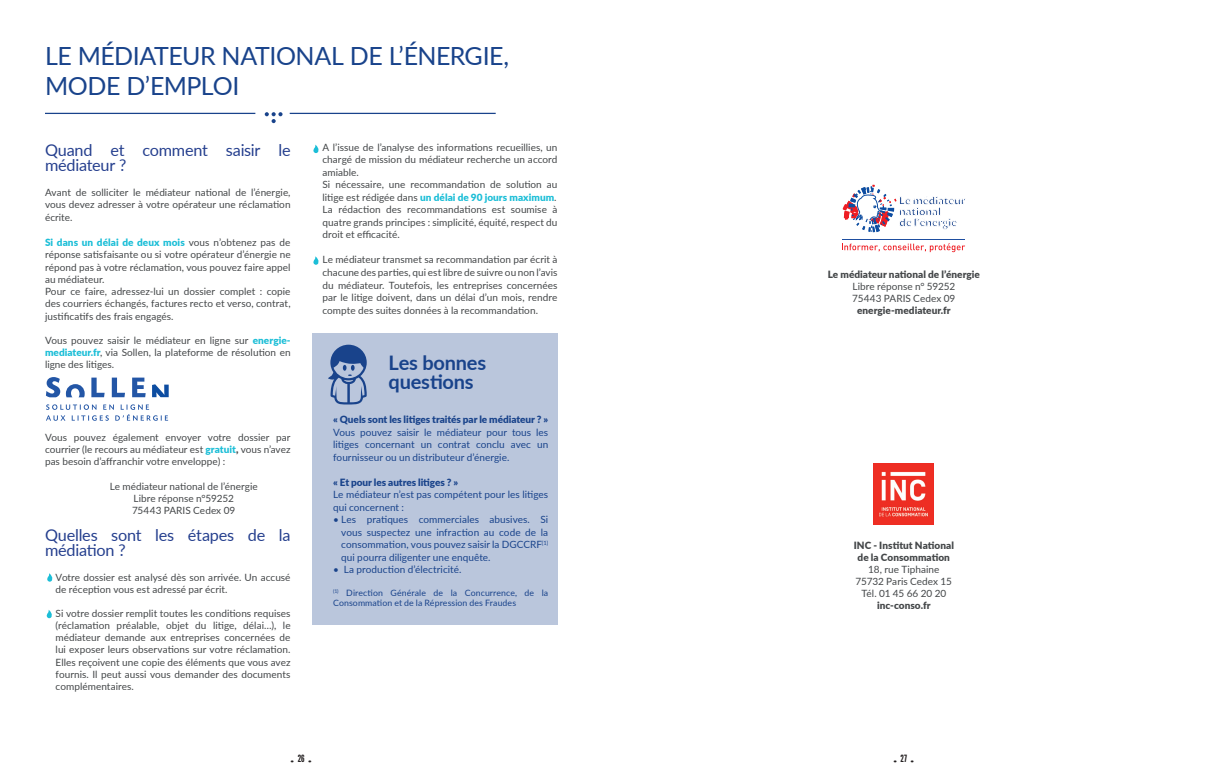
<style>
.page{position:relative;width:1205px;height:780px;background:#fff}
.page>*{position:absolute;margin:0;border:0;box-sizing:border-box;transform-origin:0 0}
.t1{font:25px/30px "Lato";letter-spacing:-.02em;color:#19438b}
.t2{font:25px "Times New Roman";color:#231f20}
.t3{font:700 20px/18.8px "Lato";letter-spacing:-.01em;color:#19438b}
.t4{font:16.25px/15px "Lato";letter-spacing:-.015em;color:#253f8e}
.t5{font:10px/12.1px "Lato";letter-spacing:.005em;color:#444749;text-align:justify}
.t6{font:10px/12.5px "Lato";letter-spacing:.005em;color:#19438b;text-align:justify}
.t7{font:900 10px/12.1px "Lato";letter-spacing:.005em;color:#444749;text-align:center}
.t8{font:900 10px "Lato";letter-spacing:-.005em;color:#19438b}
.t9{font:10px "League Gothic";color:#231f20}
.t10{font:8.75px/10px "Lato";letter-spacing:.01em;color:#19438b}
.s1{font-weight:900;color:#1cbed7}
.s2{font-weight:900}
</style>
<div class="page">
<div style="left:312px;top:333px;width:245px;height:292px;background:#bac6dc"></div>
<svg style="left:842px;top:185px;width:123px;height:68px"></svg>
<img style="left:874px;top:464px;width:60px;height:60px">
<svg style="left:265px;top:112px;width:17px;height:11px"></svg>
<hr style="left:45px;top:113px;width:210px;height:1px;background:#19438b">
<hr style="left:290px;top:113px;width:206px;height:1px;background:#19438b">
<svg style="left:46px;top:404px;width:122px;height:17px"></svg>
<svg style="left:132px;top:377px;width:14px;height:20px"></svg>
<svg style="left:112px;top:377px;width:13px;height:20px"></svg>
<svg style="left:91px;top:377px;width:14px;height:20px"></svg>
<svg style="left:152px;top:384px;width:17px;height:13px"></svg>
<svg style="left:46px;top:377px;width:14px;height:20px"></svg>
<svg style="left:66px;top:384px;width:19px;height:13px"></svg>
<svg style="left:328px;top:344px;width:39px;height:60px"></svg>
<svg style="left:47px;top:573px;width:6px;height:8px"></svg>
<svg style="left:46px;top:610px;width:6px;height:8px"></svg>
<svg style="left:313px;top:145px;width:6px;height:8px"></svg>
<svg style="left:313px;top:256px;width:6px;height:9px"></svg>
<h1 class="t1" style="left:45px;top:40px;width:466px">LE MÉDIATEUR NATIONAL DE L’ÉNERGIE,<br>MODE D’EMPLOI</h1>
<h3 class="t4" style="left:45px;top:142px;width:247px">Quand et comment saisir le médiateur ?</h3>
<p class="t5" style="left:45px;top:185px;width:247px;line-height:12.5px">Avant de solliciter le médiateur national de l’énergie, vous devez adresser à votre opérateur une réclamation écrite.</p>
<p class="t5" style="left:45px;top:235px;width:247px;text-align:left"><span class="s1">Si dans un délai de deux mois</span> vous n’obtenez pas de réponse satisfaisante ou si votre opérateur d’énergie ne répond pas à votre réclamation, vous pouvez faire appel au médiateur.<br>Pour ce faire, adressez-lui un dossier complet : copie des courriers échangés, factures recto et verso, contrat, justificatifs des frais engagés.</p>
<p class="t5" style="left:45px;top:334px;width:247px">Vous pouvez saisir le médiateur en ligne sur <span class="s1">energie&shy;mediateur.fr</span>, via Sollen, la plateforme de résolution en ligne des litiges.</p>
<p class="t5" style="left:45px;top:431px;width:247px">Vous pouvez également envoyer votre dossier par courrier (le recours au médiateur est <span class="s1">gratuit</span><span class="s2">,</span> vous n’avez pas besoin d’affranchir votre enveloppe) :</p>
<p class="t5" style="left:110px;top:479px;width:150px;text-align:center">Le médiateur national de l’énergie<br>Libre réponse n°59252<br>75443 PARIS Cedex 09</p>
<h3 class="t4" style="left:45px;top:527px;width:247px">Quelles sont les étapes de la médiation ?</h3>
<p class="t5" style="left:56px;top:570px;width:236px">Votre dossier est analysé dès son arrivée. Un accusé de réception vous est adressé par écrit.</p>
<p class="t5" style="left:56px;top:606px;width:236px">Si votre dossier remplit toutes les conditions requises (réclamation préalable, objet du litige, délai…), le médiateur demande aux entreprises concernées de lui exposer leurs observations sur votre réclamation.<br>Elles reçoivent une copie des éléments que vous avez fournis. Il peut aussi vous demander des documents complémentaires.</p>
<p class="t5" style="left:322px;top:141px;width:236px;line-height:12.5px;text-align:left">A l’issue de l’analyse des informations recueillies, un chargé de mission du médiateur recherche un accord amiable.<br>Si nécessaire, une recommandation de solution au litige est rédigée dans <span class="s1">un délai de 90 jours maximum</span>.<br>La rédaction des recommandations est soumise à quatre grands principes : simplicité, équité, respect du droit et efficacité.</p>
<p class="t5" style="left:322px;top:253px;width:236px;line-height:12.5px">Le médiateur transmet sa recommandation par écrit à chacune des parties, qui est libre de suivre ou non l’avis du médiateur. Toutefois, les entreprises concernées par le litige doivent, dans un délai d’un mois, rendre compte des suites données à la recommandation.</p>
<h2 class="t3" style="left:389px;top:353px;width:99px">Les bonnes questions</h2>
<p class="t8" style="left:333px;top:412px;width:217px">« Quels sont les litiges traités par le médiateur ? »</p>
<p class="t6" style="left:333px;top:425px;width:217px">Vous pouvez saisir le médiateur pour tous les litiges concernant un contrat conclu avec un fournisseur ou un distributeur d’énergie.</p>
<p class="t8" style="left:333px;top:474px;width:127px">« Et pour les autres litiges ? »</p>
<p class="t6" style="left:333px;top:488px;width:217px">Le médiateur n’est pas compétent pour les litiges qui concernent :</p>
<p class="t6" style="left:341px;top:513px;width:208px;text-indent:-8px">• Les pratiques commerciales abusives. Si vous suspectez une infraction au code de la consommation, vous pouvez saisir la DGCCRF<sup>(1) </sup>qui pourra diligenter une enquête.</p>
<p class="t6" style="left:333px;top:563px;width:130px">• La production d’électricité.</p>
<p class="t10" style="left:333px;top:587px;width:217px"><sup>(1)</sup> Direction Générale de la Concurrence, de la<br>Consommation et de la Répression des Fraudes</p>
<p class="t7" style="left:827px;top:267px;width:154px">Le médiateur national de l’énergie</p>
<p class="t5" style="left:852px;top:279px;width:105px">Libre réponse n° 59252<br>75443 PARIS Cedex 09</p>
<p class="t7" style="left:857px;top:304px;width:95px">energie-mediateur.fr</p>
<p class="t7" style="left:853px;top:538px;width:102px">INC - Institut National de la Consommation</p>
<p class="t5" style="left:855px;top:563px;width:98px;text-align:center">18, rue Tiphaine<br>75732 Paris Cedex 15<br>Tél. 01 45 66 20 20</p>
<p class="t7" style="left:877px;top:599px;width:55px">inc-conso.fr</p>
<h1 class="t2" style="left:289px;top:737px;width:8px">.</h1>
<p class="t9" style="left:298px;top:753px;width:8px">26</p>
<h1 class="t2" style="left:307px;top:737px;width:8px">.</h1>
<h1 class="t2" style="left:892px;top:737px;width:25px">. .</h1>
<p class="t9" style="left:900px;top:753px;width:8px">27</p>
</div>
